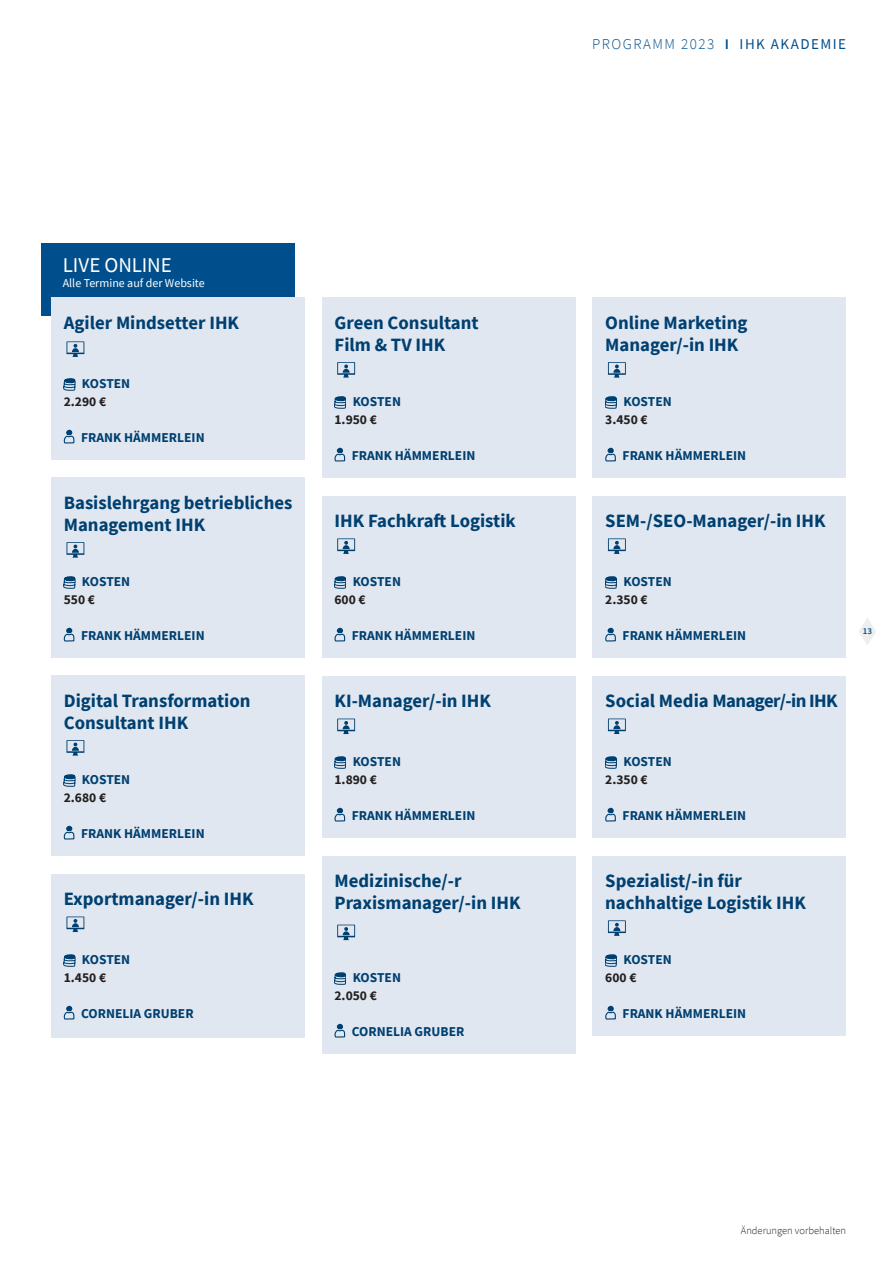
<style>
.page{position:relative;width:893px;height:1263px;background:#fff}
.page>*{position:absolute;margin:0;border:0;box-sizing:border-box;transform-origin:0 0}
.t1{font:21px "Source Sans Pro";letter-spacing:-.01em;color:#fff}
.t2{font:700 18.75px/21.8px "Source Sans Pro";color:#004071}
.t3{font:300 15px "Source Sans Pro";letter-spacing:.1em;color:#004f8c}
.t4{font:700 13.5px "Source Sans Pro";color:#004071}
.t5{font:700 13.5px "Source Sans Pro";color:#231f20}
.t6{font:12px "Source Sans Pro";color:#fff}
.t7{font:300 10.5px "Source Sans Pro";color:#231f20}
.t8{font:600 9px "Source Sans Pro";color:#004f8c}
.s1{font-weight:600;font-size:18.75px}
.s2{font-weight:400}
</style>
<div class="page">
<svg style="left:859px;top:618px;width:17px;height:27px"></svg>
<div style="left:41px;top:244px;width:253px;height:72px;background:#004f8c"></div>
<div style="left:592px;top:856px;width:254px;height:180px;background:#e0e7f0"></div>
<svg style="left:608px;top:920px;width:18px;height:16px"></svg>
<svg style="left:605px;top:954px;width:12px;height:13px"></svg>
<svg style="left:605px;top:1006px;width:11px;height:13px"></svg>
<div style="left:51px;top:478px;width:254px;height:180px;background:#e0e7f0"></div>
<svg style="left:66px;top:542px;width:18px;height:16px"></svg>
<svg style="left:64px;top:576px;width:11px;height:13px"></svg>
<svg style="left:64px;top:628px;width:10px;height:13px"></svg>
<div style="left:51px;top:676px;width:254px;height:180px;background:#e0e7f0"></div>
<svg style="left:66px;top:740px;width:18px;height:16px"></svg>
<svg style="left:64px;top:774px;width:11px;height:13px"></svg>
<svg style="left:64px;top:826px;width:10px;height:13px"></svg>
<div style="left:51px;top:874px;width:254px;height:163px;background:#e0e7f0"></div>
<svg style="left:66px;top:916px;width:18px;height:16px"></svg>
<svg style="left:64px;top:954px;width:11px;height:13px"></svg>
<svg style="left:64px;top:1006px;width:10px;height:13px"></svg>
<div style="left:322px;top:298px;width:253px;height:180px;background:#e0e7f0"></div>
<svg style="left:337px;top:362px;width:18px;height:16px"></svg>
<svg style="left:334px;top:396px;width:12px;height:13px"></svg>
<svg style="left:334px;top:448px;width:11px;height:13px"></svg>
<div style="left:592px;top:496px;width:254px;height:162px;background:#e0e7f0"></div>
<svg style="left:608px;top:538px;width:18px;height:16px"></svg>
<svg style="left:605px;top:576px;width:12px;height:13px"></svg>
<svg style="left:605px;top:628px;width:11px;height:13px"></svg>
<div style="left:322px;top:676px;width:253px;height:162px;background:#e0e7f0"></div>
<svg style="left:337px;top:718px;width:18px;height:16px"></svg>
<svg style="left:334px;top:756px;width:12px;height:13px"></svg>
<svg style="left:334px;top:808px;width:11px;height:13px"></svg>
<div style="left:322px;top:496px;width:253px;height:162px;background:#e0e7f0"></div>
<svg style="left:337px;top:538px;width:18px;height:16px"></svg>
<svg style="left:334px;top:576px;width:12px;height:13px"></svg>
<svg style="left:334px;top:628px;width:11px;height:13px"></svg>
<div style="left:51px;top:298px;width:254px;height:162px;background:#e0e7f0"></div>
<svg style="left:66px;top:341px;width:18px;height:16px"></svg>
<svg style="left:64px;top:378px;width:11px;height:13px"></svg>
<svg style="left:64px;top:430px;width:10px;height:13px"></svg>
<div style="left:322px;top:856px;width:253px;height:198px;background:#e0e7f0"></div>
<svg style="left:337px;top:925px;width:18px;height:15px"></svg>
<svg style="left:334px;top:972px;width:12px;height:13px"></svg>
<svg style="left:334px;top:1024px;width:11px;height:13px"></svg>
<div style="left:592px;top:298px;width:254px;height:180px;background:#e0e7f0"></div>
<svg style="left:608px;top:362px;width:18px;height:16px"></svg>
<svg style="left:605px;top:396px;width:12px;height:13px"></svg>
<svg style="left:605px;top:448px;width:11px;height:13px"></svg>
<div style="left:592px;top:676px;width:254px;height:162px;background:#e0e7f0"></div>
<svg style="left:608px;top:718px;width:18px;height:16px"></svg>
<svg style="left:605px;top:756px;width:12px;height:13px"></svg>
<svg style="left:605px;top:808px;width:11px;height:13px"></svg>
<p class="t3" style="left:592px;top:35px;width:256px">PROGRAMM 2023 <span class="s1">I</span> <span class="s2">IHK AKADEMIE</span></p>
<p class="t1" style="left:63px;top:252px;width:111px">LIVE ONLINE</p>
<p class="t6" style="left:63px;top:276px;width:144px">Alle Termine auf der Website</p>
<p class="t2" style="left:64px;top:312px;width:177px">Agiler Mindsetter IHK</p>
<p class="t4" style="left:82px;top:374px;width:50px">KOSTEN</p>
<p class="t5" style="left:64px;top:392px;width:44px">2.290 €</p>
<p class="t4" style="left:81px;top:428px;width:125px">FRANK HÄMMERLEIN</p>
<p class="t2" style="left:64px;top:491px;width:230px">Basislehrgang betriebliches<br>Management IHK</p>
<p class="t4" style="left:82px;top:572px;width:50px">KOSTEN</p>
<p class="t5" style="left:64px;top:590px;width:33px">550 €</p>
<p class="t4" style="left:81px;top:626px;width:125px">FRANK HÄMMERLEIN</p>
<p class="t2" style="left:64px;top:689px;width:188px">Digital Transformation<br>Consultant IHK</p>
<p class="t4" style="left:82px;top:770px;width:50px">KOSTEN</p>
<p class="t5" style="left:64px;top:788px;width:44px">2.680 €</p>
<p class="t4" style="left:81px;top:824px;width:125px">FRANK HÄMMERLEIN</p>
<p class="t2" style="left:64px;top:888px;width:191px">Exportmanager/-in IHK</p>
<p class="t4" style="left:82px;top:950px;width:50px">KOSTEN</p>
<p class="t5" style="left:64px;top:968px;width:44px">1.450 €</p>
<p class="t4" style="left:81px;top:1004px;width:114px">CORNELIA GRUBER</p>
<p class="t2" style="left:334px;top:311px;width:146px">Green Consultant<br>Film &amp; TV IHK</p>
<p class="t4" style="left:353px;top:392px;width:50px">KOSTEN</p>
<p class="t5" style="left:334px;top:410px;width:44px">1.950 €</p>
<p class="t4" style="left:352px;top:446px;width:125px">FRANK HÄMMERLEIN</p>
<p class="t2" style="left:334px;top:510px;width:183px">IHK Fachkraft Logistik</p>
<p class="t4" style="left:353px;top:572px;width:50px">KOSTEN</p>
<p class="t5" style="left:334px;top:590px;width:33px">600 €</p>
<p class="t4" style="left:352px;top:626px;width:125px">FRANK HÄMMERLEIN</p>
<p class="t2" style="left:334px;top:690px;width:158px">KI-Manager/-in IHK</p>
<p class="t4" style="left:353px;top:752px;width:50px">KOSTEN</p>
<p class="t5" style="left:334px;top:770px;width:44px">1.890 €</p>
<p class="t4" style="left:352px;top:806px;width:125px">FRANK HÄMMERLEIN</p>
<p class="t2" style="left:334px;top:870px;width:188px">Medizinische/-r<br>Praxismanager/-in IHK</p>
<p class="t4" style="left:353px;top:968px;width:50px">KOSTEN</p>
<p class="t5" style="left:334px;top:986px;width:44px">2.050 €</p>
<p class="t4" style="left:352px;top:1022px;width:114px">CORNELIA GRUBER</p>
<p class="t2" style="left:605px;top:312px;width:144px">Online Marketing<br>Manager/-in IHK</p>
<p class="t4" style="left:623px;top:392px;width:50px">KOSTEN</p>
<p class="t5" style="left:605px;top:410px;width:44px">3.450 €</p>
<p class="t4" style="left:623px;top:446px;width:125px">FRANK HÄMMERLEIN</p>
<p class="t2" style="left:605px;top:510px;width:222px">SEM-/SEO-Manager/-in IHK</p>
<p class="t4" style="left:623px;top:572px;width:50px">KOSTEN</p>
<p class="t5" style="left:605px;top:590px;width:44px">2.350 €</p>
<p class="t4" style="left:623px;top:626px;width:125px">FRANK HÄMMERLEIN</p>
<p class="t2" style="left:605px;top:690px;width:234px">Social Media Manager/-inIHK</p>
<p class="t4" style="left:623px;top:752px;width:50px">KOSTEN</p>
<p class="t5" style="left:605px;top:770px;width:44px">2.350 €</p>
<p class="t4" style="left:623px;top:806px;width:125px">FRANK HÄMMERLEIN</p>
<p class="t2" style="left:605px;top:870px;width:202px">Spezialist/-in für nachhaltige Logistik IHK</p>
<p class="t4" style="left:623px;top:950px;width:50px">KOSTEN</p>
<p class="t5" style="left:605px;top:968px;width:33px">600 €</p>
<p class="t4" style="left:623px;top:1004px;width:125px">FRANK HÄMMERLEIN</p>
<p class="t8" style="left:863px;top:625px;width:11px">13</p>
<p class="t7" style="left:741px;top:1224px;width:107px">Änderungen vorbehalten</p>
</div>
